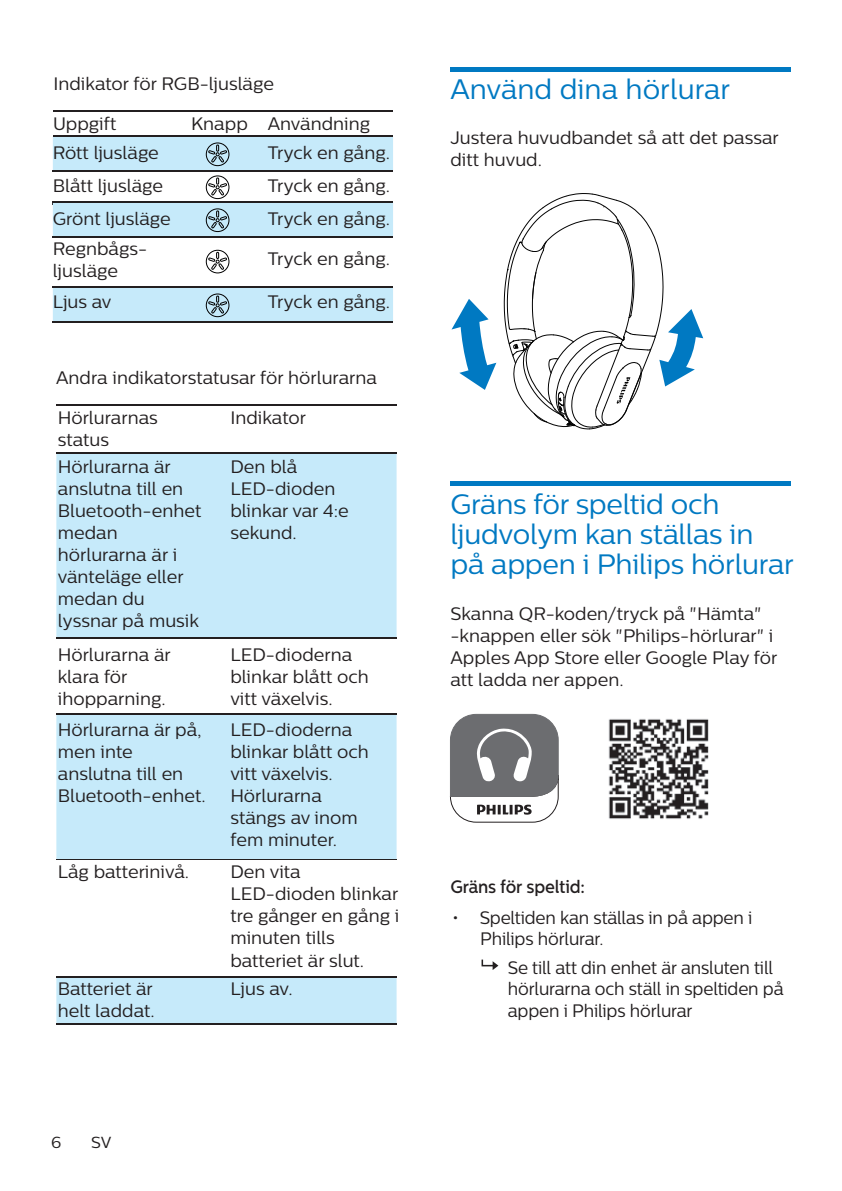
<style>
.page{position:relative;width:842px;height:1191px;background:#fff}
.page>*{position:absolute;margin:0;border:0;box-sizing:border-box;transform-origin:0 0}
.t1{font:28px/30px "Centrale Sans";letter-spacing:-.01em;color:#0079c2}
.t2{font:18px/22px "Centrale Sans";color:#231f20}
.t3{font:18px/21.6px "Centrale Sans";color:#231f20;scale:.95 1}
.t4{font:500 18px "Centrale Sans";letter-spacing:-.01em;color:#231f20;scale:.95 1}
.t5{font:16px "Centrale Sans";color:#231f20}
</style>
<div class="page">
<svg style="left:56px;top:453px;width:341px;height:570px;fill:#c6eafa"></svg>
<hr style="left:56px;top:404px;width:165px;height:1px;background:#231f20">
<hr style="left:221px;top:404px;width:176px;height:1px;background:#231f20">
<hr style="left:56px;top:452px;width:165px;height:1px;background:#231f20">
<hr style="left:221px;top:452px;width:176px;height:1px;background:#231f20">
<hr style="left:56px;top:637px;width:165px;height:1px;background:#231f20">
<hr style="left:221px;top:637px;width:176px;height:1px;background:#231f20">
<hr style="left:56px;top:713px;width:165px;height:1px;background:#231f20">
<hr style="left:221px;top:713px;width:176px;height:1px;background:#231f20">
<hr style="left:56px;top:858px;width:165px;height:1px;background:#231f20">
<hr style="left:221px;top:858px;width:176px;height:1px;background:#231f20">
<hr style="left:56px;top:976px;width:165px;height:1px;background:#231f20">
<hr style="left:221px;top:976px;width:176px;height:1px;background:#231f20">
<hr style="left:56px;top:1023px;width:165px;height:1px;background:#231f20">
<hr style="left:221px;top:1023px;width:176px;height:1px;background:#231f20">
<hr style="left:450px;top:67px;width:341px;height:4px;background:#0079c2">
<svg style="left:451px;top:299px;width:45px;height:91px"></svg>
<hr style="left:450px;top:481px;width:341px;height:4px;background:#0079c2">
<hr style="left:53px;top:110px;width:133px;height:1px;background:#231f20">
<hr style="left:186px;top:110px;width:98px;height:1px;background:#231f20">
<hr style="left:284px;top:110px;width:109px;height:1px;background:#231f20">
<svg style="left:53px;top:136px;width:340px;height:35px"></svg>
<div style="left:206px;top:142px;width:23px;height:24px;border:1px solid #000;border-radius:50%"></div>
<div style="left:206px;top:175px;width:23px;height:24px;border:1px solid #000;border-radius:50%"></div>
<svg style="left:53px;top:177px;width:340px;height:60px"></svg>
<div style="left:206px;top:208px;width:23px;height:24px;border:1px solid #000;border-radius:50%"></div>
<svg style="left:53px;top:287px;width:340px;height:35px"></svg>
<div style="left:206px;top:293px;width:23px;height:24px;border:1px solid #000;border-radius:50%"></div>
<hr style="left:53px;top:286px;width:340px;height:1px;background:#231f20">
<svg style="left:207px;top:252px;width:20px;height:19px"></svg>
<div style="left:206px;top:250px;width:23px;height:23px;border:1px solid #000;border-radius:50%"></div>
<hr style="left:53px;top:202px;width:340px;height:1px;background:#231f20">
<svg style="left:481px;top:959px;width:17px;height:11px"></svg>
<svg style="left:504px;top:193px;width:199px;height:236px"></svg>
<svg style="left:450px;top:714px;width:108px;height:108px"></svg>
<img style="left:608px;top:719px;width:101px;height:100px">
<p class="t2" style="left:54px;top:73px;width:222px">Indikator för RGB-ljusläge</p>
<p class="t2" style="left:53px;top:109px;width:108px;line-height:28.8px">Uppgift<br>Rött ljusläge</p>
<p class="t2" style="left:191px;top:112px;width:181px">Knapp Användning</p>
<p class="t2" style="left:268px;top:141px;width:124px">Tryck en gång.</p>
<p class="t2" style="left:53px;top:174px;width:112px">Blått ljusläge</p>
<p class="t2" style="left:268px;top:174px;width:124px">Tryck en gång.</p>
<p class="t2" style="left:53px;top:207px;width:119px">Grönt ljusläge</p>
<p class="t2" style="left:268px;top:207px;width:124px">Tryck en gång.</p>
<p class="t2" style="left:53px;top:238px;width:96px">Regnbågs&shy;ljusläge</p>
<p class="t2" style="left:268px;top:248px;width:124px">Tryck en gång.</p>
<p class="t2" style="left:53px;top:291px;width:60px">Ljus av</p>
<p class="t2" style="left:268px;top:291px;width:124px">Tryck en gång.</p>
<p class="t2" style="left:56px;top:366px;width:322px">Andra indikatorstatusar för hörlurarna</p>
<p class="t2" style="left:58px;top:406px;width:102px">Hörlurarnas status</p>
<p class="t2" style="left:230px;top:406px;width:77px">Indikator</p>
<p class="t2" style="left:58px;top:455px;width:145px">Hörlurarna är anslutna till en<br>Bluetooth-enhet medan hörlurarna är i vänteläge eller medan du lyssnar på musik</p>
<p class="t2" style="left:230px;top:455px;width:120px">Den blå<br>LED-dioden blinkar var 4:e sekund.</p>
<p class="t2" style="left:58px;top:643px;width:115px">Hörlurarna är klara för ihopparning.</p>
<p class="t2" style="left:230px;top:643px;width:140px">LED-dioderna blinkar blått och vitt växelvis.</p>
<p class="t2" style="left:58px;top:718px;width:149px">Hörlurarna är på, men inte anslutna till en<br>Bluetooth-enhet.</p>
<p class="t2" style="left:230px;top:718px;width:140px">LED-dioderna blinkar blått och vitt växelvis.<br>Hörlurarna stängs av inom fem minuter.</p>
<p class="t2" style="left:58px;top:861px;width:133px">Låg batterinivå.</p>
<p class="t2" style="left:230px;top:861px;width:171px">Den vita<br>LED-dioden blinkar tre gånger en gång i minuten tills batteriet är slut.</p>
<p class="t2" style="left:58px;top:977px;width:98px">Batteriet är helt laddat.</p>
<p class="t2" style="left:230px;top:977px;width:64px">Ljus av.</p>
<p class="t5" style="left:51px;top:1133px;width:12px">6</p>
<p class="t5" style="left:91px;top:1133px;width:22px">SV</p>
<h1 class="t1" style="left:450px;top:74px;width:281px">Använd dina hörlurar</h1>
<p class="t2" style="left:450px;top:127px;width:330px">Justera huvudbandet så att det passar ditt huvud.</p>
<h1 class="t1" style="left:450px;top:488px;width:345px">Gräns för speltid och ljudvolym kan ställas in på appen i Philips hörlurar</h1>
<p class="t2" style="left:450px;top:602px;width:329px">Skanna QR-koden/tryck på "Hämta" -knappen eller sök "Philips-hörlurar" i Apples App Store eller Google Play för att ladda ner appen.</p>
<p class="t4" style="left:450px;top:876px;width:143px">Gräns för speltid:</p>
<p class="t2" style="left:480px;top:906px;width:274px;text-indent:-28px">• Speltiden kan ställas in på appen i<br>Philips hörlurar.</p>
<p class="t3" style="left:508px;top:956px;width:292px">Se till att din enhet är ansluten till hörlurarna och ställ in speltiden på appen i Philips hörlurar</p>
</div>
